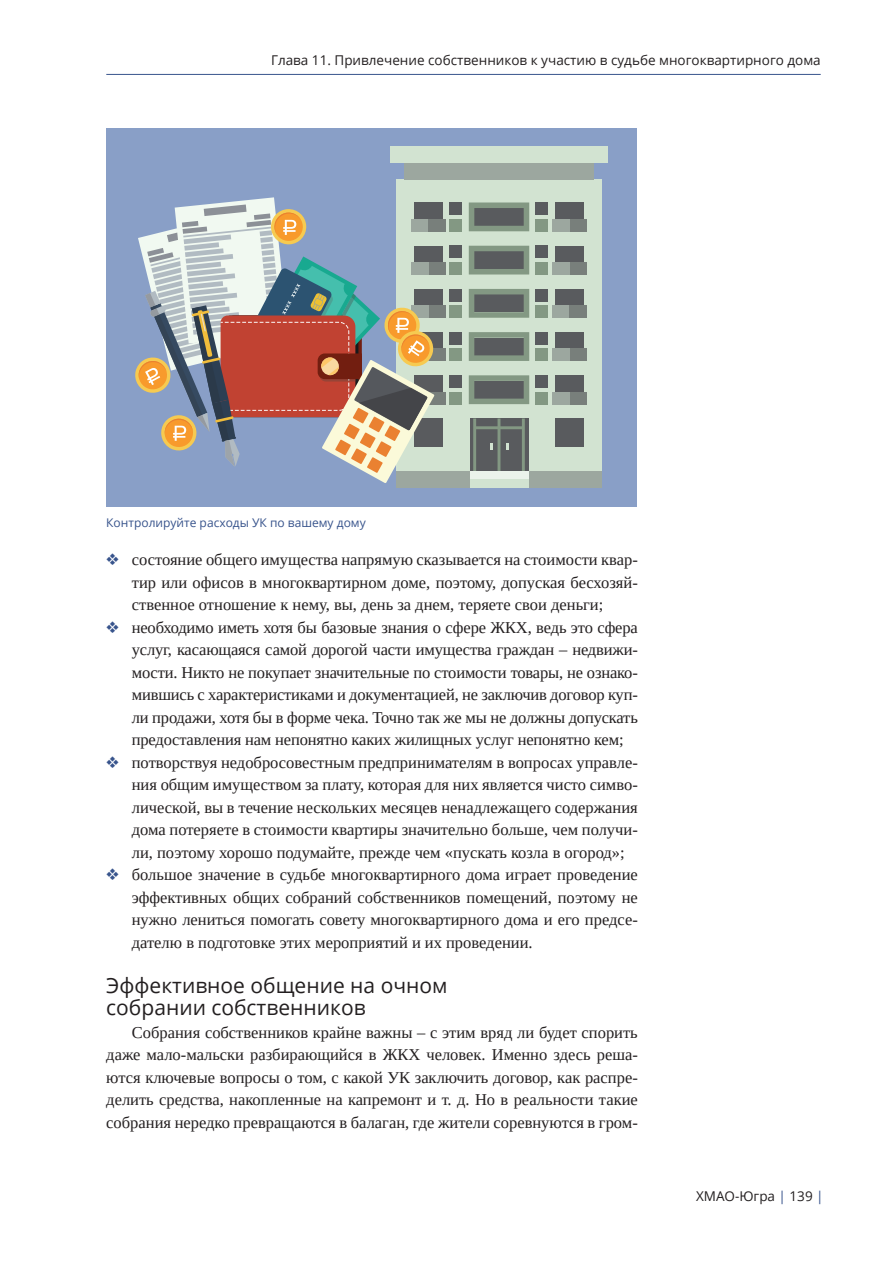
<style>
.page{position:relative;width:893px;height:1263px;background:#fff}
.page>*{position:absolute;margin:0;border:0;box-sizing:border-box;transform-origin:0 0}
.Подзаголовок1{font:21px/22.5px "Open Sans";color:#231f20}
.t1{font:16.5px/22.5px "Tinos";color:#231f20;text-align:justify}
.t2{font:13.5px "Open Sans";color:#231f20}
.t3{font:12px "Open Sans";color:#38548c}
.s1{color:#38548c}
</style>
<div class="page">
<hr style="left:106px;top:74px;width:715px;height:1px;background:#38548c">
<div style="left:106px;top:128px;width:531px;height:378px;background:#899fc7"></div>
<div style="left:396px;top:179px;width:205px;height:292px;background:#d2e3d1"></div>
<div style="left:390px;top:147px;width:218px;height:16px;background:#d2e3d1"></div>
<div style="left:404px;top:163px;width:190px;height:16px;background:#9ca79f"></div>
<div style="left:396px;top:471px;width:205px;height:16px;background:#9ca79f"></div>
<svg style="left:469px;top:202px;width:60px;height:29px;background:#6f7a71"></svg>
<svg style="left:469px;top:246px;width:60px;height:28px;background:#6d786f"></svg>
<svg style="left:469px;top:289px;width:60px;height:29px;background:#6f7a71"></svg>
<svg style="left:469px;top:332px;width:60px;height:29px;background:#6f7b71"></svg>
<svg style="left:469px;top:375px;width:60px;height:29px;background:#6f7a71"></svg>
<div style="left:536px;top:202px;width:12px;height:13px;background:#595b5e"></div>
<div style="left:536px;top:219px;width:12px;height:12px;background:#839883"></div>
<div style="left:555px;top:202px;width:29px;height:29px;background:#595b5e"></div>
<div style="left:536px;top:246px;width:12px;height:12px;background:#595b5e"></div>
<div style="left:536px;top:262px;width:12px;height:12px;background:#839883"></div>
<div style="left:555px;top:246px;width:29px;height:28px;background:#595b5e"></div>
<div style="left:536px;top:289px;width:12px;height:12px;background:#595b5e"></div>
<div style="left:536px;top:306px;width:12px;height:12px;background:#839883"></div>
<div style="left:555px;top:289px;width:29px;height:29px;background:#595b5e"></div>
<div style="left:536px;top:332px;width:12px;height:12px;background:#595b5e"></div>
<div style="left:536px;top:349px;width:12px;height:12px;background:#839883"></div>
<div style="left:555px;top:332px;width:29px;height:29px;background:#595b5e"></div>
<div style="left:536px;top:375px;width:12px;height:12px;background:#595b5e"></div>
<div style="left:536px;top:392px;width:12px;height:12px;background:#839883"></div>
<div style="left:555px;top:375px;width:29px;height:29px;background:#595b5e"></div>
<div style="left:450px;top:202px;width:12px;height:13px;background:#595b5e"></div>
<div style="left:450px;top:219px;width:12px;height:12px;background:#839883"></div>
<div style="left:414px;top:202px;width:29px;height:29px;background:#595b5e"></div>
<div style="left:450px;top:246px;width:12px;height:12px;background:#595b5e"></div>
<div style="left:450px;top:262px;width:12px;height:12px;background:#839883"></div>
<div style="left:414px;top:246px;width:29px;height:28px;background:#595b5e"></div>
<div style="left:450px;top:289px;width:12px;height:12px;background:#595b5e"></div>
<div style="left:450px;top:306px;width:12px;height:12px;background:#839883"></div>
<div style="left:414px;top:289px;width:29px;height:29px;background:#595b5e"></div>
<div style="left:450px;top:332px;width:12px;height:12px;background:#595b5e"></div>
<div style="left:450px;top:349px;width:12px;height:12px;background:#839883"></div>
<div style="left:414px;top:332px;width:29px;height:29px;background:#595b5e"></div>
<div style="left:450px;top:375px;width:12px;height:12px;background:#595b5e"></div>
<div style="left:450px;top:392px;width:12px;height:12px;background:#839883"></div>
<div style="left:414px;top:375px;width:29px;height:29px;background:#595b5e"></div>
<div style="left:414px;top:418px;width:29px;height:29px;background:#595b5e"></div>
<div style="left:555px;top:418px;width:29px;height:29px;background:#595b5e"></div>
<div style="left:428px;top:219px;width:18px;height:12px;background:#787f7b"></div>
<div style="left:428px;top:262px;width:18px;height:12px;background:#787f7b"></div>
<div style="left:428px;top:306px;width:18px;height:12px;background:#787f7b"></div>
<div style="left:428px;top:349px;width:18px;height:12px;background:#787f7b"></div>
<div style="left:428px;top:392px;width:18px;height:12px;background:#787f7b"></div>
<div style="left:569px;top:219px;width:18px;height:12px;background:#787f7b"></div>
<div style="left:552px;top:219px;width:17px;height:12px;background:#9ca79f"></div>
<div style="left:569px;top:262px;width:18px;height:12px;background:#787f7b"></div>
<div style="left:552px;top:262px;width:17px;height:12px;background:#9ca79f"></div>
<div style="left:552px;top:306px;width:17px;height:12px;background:#9ca79f"></div>
<div style="left:569px;top:306px;width:18px;height:12px;background:#787f7b"></div>
<div style="left:569px;top:349px;width:18px;height:12px;background:#787f7b"></div>
<div style="left:552px;top:349px;width:17px;height:12px;background:#9ca79f"></div>
<div style="left:569px;top:392px;width:18px;height:12px;background:#787f7b"></div>
<div style="left:552px;top:392px;width:17px;height:12px;background:#9ca79f"></div>
<div style="left:470px;top:418px;width:58px;height:53px;background:#595b5e"></div>
<svg style="left:473px;top:418px;width:52px;height:53px"></svg>
<div style="left:470px;top:471px;width:58px;height:8px;background:#ebf3eb"></div>
<div style="left:470px;top:479px;width:58px;height:8px;background:#d2e3d1"></div>
<svg style="left:135px;top:197px;width:300px;height:286px"></svg>
<p class="t2" style="left:271px;top:50px;width:551px">Глава 11. Привлечение собственников к участию в судьбе многоквартирного дома</p>
<p class="t3" style="left:106px;top:514px;width:261px">Контролируйте расходы УК по вашему дому</p>
<p class="t1" style="left:132px;top:548px;width:507px;text-indent:-26px"><span class="s1">❖</span> состояние общего имущества напрямую сказывается на стоимости квар&shy;тир или офисов в многоквартирном доме, поэтому, допуская бесхозяй&shy;ственное отношение к нему, вы, день за днем, теряете свои деньги;</p>
<p class="t1" style="left:132px;top:616px;width:508px;text-indent:-26px"><span class="s1">❖</span> необходимо иметь хотя бы базовые знания о сфере ЖКХ, ведь это сфера услуг, касающаяся самой дорогой части имущества граждан – недвижи&shy;мости. Никто не покупает значительные по стоимости товары, не ознако&shy;мившись с характеристиками и документацией, не заключив договор куп&shy;ли продажи, хотя бы в форме чека. Точно так же мы не должны допускать предоставления нам непонятно каких жилищных услуг непонятно кем;</p>
<p class="t1" style="left:132px;top:751px;width:507px;text-indent:-26px"><span class="s1">❖</span> потворствуя недобросовестным предпринимателям в вопросах управле&shy;ния общим имуществом за плату, которая для них является чисто симво&shy;лической, вы в течение нескольких месяцев ненадлежащего содержания дома потеряете в стоимости квартиры значительно больше, чем получи&shy;ли, поэтому хорошо подумайте, прежде чем «пускать козла в огород»;</p>
<p class="t1" style="left:132px;top:863px;width:507px;text-indent:-26px"><span class="s1">❖</span> большое значение в судьбе многоквартирного дома играет проведение эффективных общих собраний собственников помещений, поэтому не нужно лениться помогать совету многоквартирного дома и его предсе&shy;дателю в подготовке этих мероприятий и их проведении.</p>
<p class="Подзаголовок1" style="left:106px;top:973px;width:343px">Эффективное общение на очном собрании собственников</p>
<p class="t1" style="left:106px;top:1021px;width:533px;text-indent:26px">Собрания собственников крайне важны – с этим вряд ли будет спорить даже мало-мальски разбирающийся в ЖКХ человек. Именно здесь реша&shy;ются ключевые вопросы о том, с какой УК заключить договор, как распре&shy;делить средства, накопленные на капремонт и т. д. Но в реальности такие собрания нередко превращаются в балаган, где жители соревнуются в гром-</p>
<p class="t2" style="left:696px;top:1187px;width:129px">ХМАО-Югра <span class="s1">|</span> 139 <span class="s1">|</span></p>
</div>
